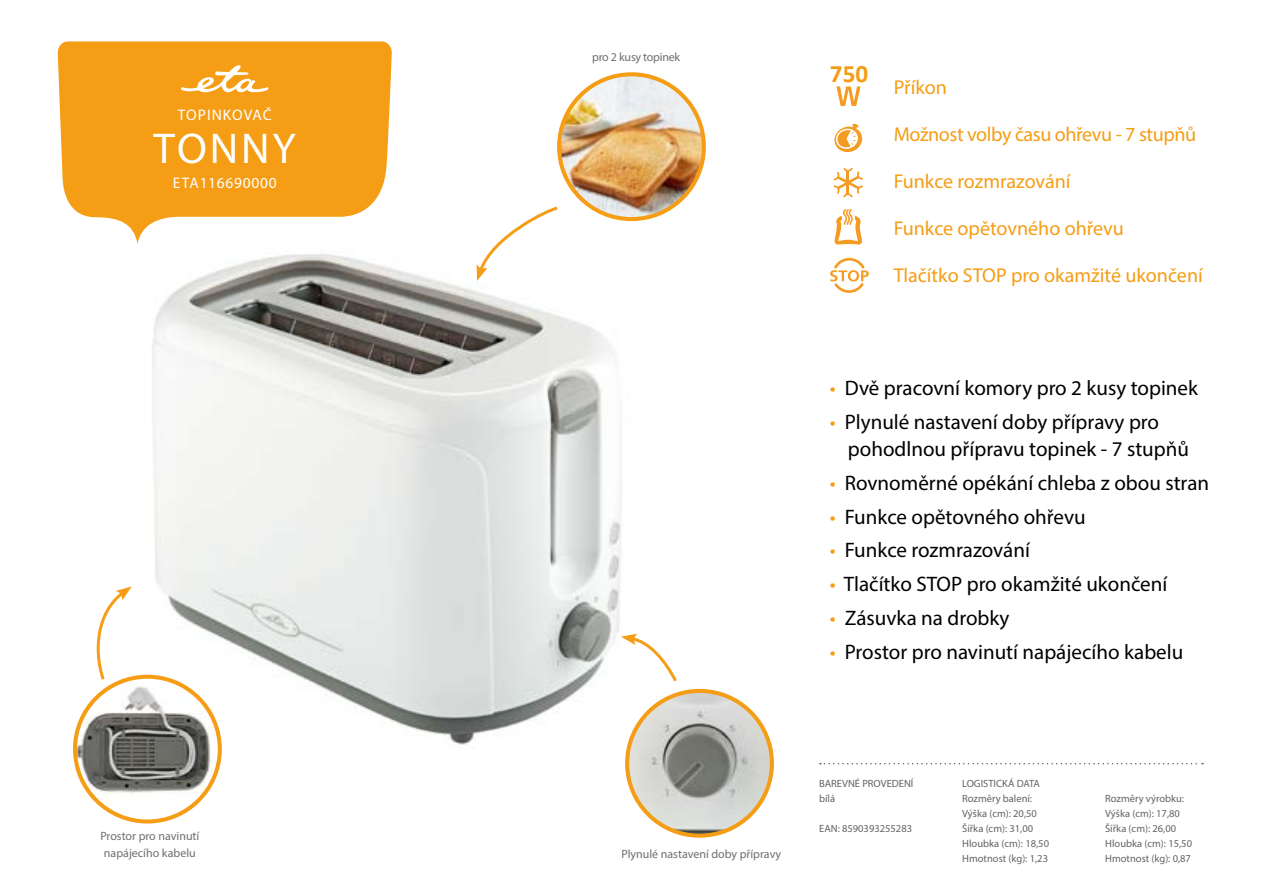
<style>
.page{position:relative;width:1263px;height:893px;background:#fff}
.page>*{position:absolute;margin:0;border:0;box-sizing:border-box;transform-origin:0 0}
.t1{font:43.2px "Myriad Pro";letter-spacing:.065em;color:#fff}
.t2{font:700 25.05px "Calibri";color:#f59d15}
.t3{font:21px/27px "Myriad Pro";color:#000}
.t4{font:20.1px "Myriad Pro";color:#f59d15}
.t5{font:20.1px "Myriad Pro";letter-spacing:-.02em;color:#f59d15}
.t6{font:15.45px "Myriad Pro";letter-spacing:.05em;color:#fff}
.t7{font:15.45px "Myriad Pro";letter-spacing:.07em;color:#fff}
.t8{font:12px/16.5px "Myriad Pro";color:#706f6f}
.t9{font:12px "Myriad Pro";letter-spacing:-.02em;color:#706f6f}
.t10{font:10.5px/15px "Myriad Pro";color:#646363}
.s1{color:#f59d15}
</style>
<div class="page">
<img style="left:132px;top:254px;width:558px;height:521px">
<svg style="left:58px;top:41px;width:334px;height:203px;fill:#f59d15"></svg>
<svg style="left:621px;top:634px;width:58px;height:51px"></svg>
<svg style="left:820px;top:763px;width:383px;height:1px"></svg>
<svg style="left:181px;top:65px;width:87px;height:27px"></svg>
<img style="left:559px;top:75px;width:145px;height:143px">
<div style="left:557px;top:72px;width:149px;height:149px;border:4px solid #f59d15;border-radius:50%"></div>
<img style="left:627px;top:691px;width:145px;height:145px;border-radius:72px">
<div style="left:625px;top:689px;width:149px;height:149px;border:4px solid #f59d15;border-radius:50%"></div>
<svg style="left:477px;top:205px;width:84px;height:76px"></svg>
<svg style="left:834px;top:168px;width:29px;height:29px"></svg>
<svg style="left:830px;top:258px;width:39px;height:35px"></svg>
<svg style="left:834px;top:127px;width:28px;height:25px"></svg>
<svg style="left:837px;top:123px;width:22px;height:26px"></svg>
<svg style="left:835px;top:209px;width:27px;height:36px"></svg>
<svg style="left:836px;top:86px;width:24px;height:20px"></svg>
<img style="left:75px;top:677px;width:145px;height:127px">
<div style="left:73px;top:675px;width:149px;height:148px;border:4px solid #f59d15;border-radius:50%"></div>
<svg style="left:93px;top:586px;width:39px;height:97px"></svg>
<p class="t7" style="left:178px;top:105px;width:95px">TOPINKOVAČ</p>
<h1 class="t1" style="left:154px;top:121px;width:144px">TONNY</h1>
<p class="t6" style="left:173px;top:173px;width:105px">ETA116690000</p>
<p class="t8" style="left:100px;top:828px;width:101px">Prostor pro navinutí napájecího kabelu</p>
<p class="t9" style="left:592px;top:50px;width:90px">pro 2 kusy topinek</p>
<p class="t2" style="left:830px;top:56px;width:40px">750</p>
<p class="t4" style="left:894px;top:75px;width:55px">Příkon</p>
<p class="t5" style="left:894px;top:122px;width:304px">Možnost volby času ohřevu - 7 stupňů</p>
<p class="t4" style="left:894px;top:169px;width:178px">Funkce rozmrazování</p>
<p class="t4" style="left:894px;top:216px;width:232px">Funkce opětovného ohřevu</p>
<p class="t4" style="left:894px;top:263px;width:311px">Tlačítko STOP pro okamžité ukončení</p>
<p class="t3" style="left:830px;top:374px;width:369px"><span class="s1">•</span> Dvě pracovní komory pro 2 kusy topinek</p>
<p class="t3" style="left:848px;top:408px;width:343px;text-indent:-18px"><span class="s1">•</span> Plynulé nastavení doby přípravy pro pohodlnou přípravu topinek - 7 stupňů</p>
<p class="t3" style="left:830px;top:469px;width:381px"><span class="s1">•</span> Rovnoměrné opékání chleba z obou stran</p>
<p class="t3" style="left:830px;top:503px;width:257px"><span class="s1">•</span> Funkce opětovného ohřevu</p>
<p class="t3" style="left:830px;top:536px;width:202px"><span class="s1">•</span> Funkce rozmrazování</p>
<p class="t3" style="left:830px;top:570px;width:339px"><span class="s1">•</span> Tlačítko STOP pro okamžité ukončení</p>
<p class="t3" style="left:830px;top:604px;width:181px"><span class="s1">•</span> Zásuvka na drobky</p>
<p class="t3" style="left:830px;top:638px;width:355px"><span class="s1">•</span> Prostor pro navinutí napájecího kabelu</p>
<p class="t8" style="left:621px;top:845px;width:161px">Plynulé nastavení doby přípravy</p>
<p class="t10" style="left:819px;top:776px;width:96px">BAREVNÉ PROVEDENÍ bílá</p>
<p class="t10" style="left:819px;top:821px;width:94px">EAN: 8590393255283</p>
<p class="t10" style="left:962px;top:776px;width:88px">LOGISTICKÁ DATA<br>Rozměry balení:<br>Výška (cm): 20,50<br>Šířka (cm): 31,00<br>Hloubka (cm): 18,50<br>Hmotnost (kg): 1,23</p>
<p class="t10" style="left:1105px;top:791px;width:88px">Rozměry výrobku:<br>Výška (cm): 17,80<br>Šířka (cm): 26,00<br>Hloubka (cm): 15,50<br>Hmotnost (kg): 0,87</p>
</div>
